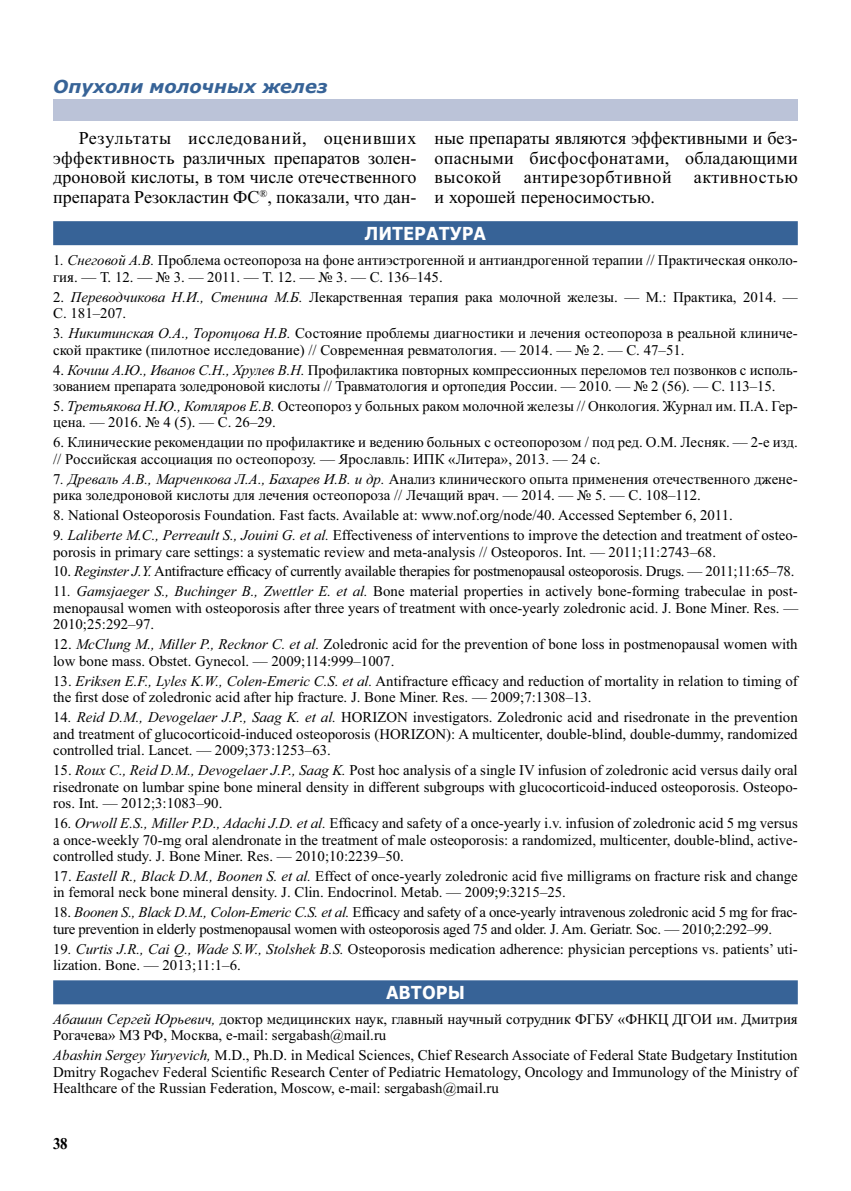
<style>
.page{position:relative;width:851px;height:1191px;background:#fff}
.page>*{position:absolute;margin:0;border:0;box-sizing:border-box;transform-origin:0 0}
.t1{font:18px/19.5px "Times New Roman";color:#000;text-align:justify}
.t2{font:italic 700 18px "Verdana";color:#376397}
.t3{font:700 18px "Verdana";color:#fff;scale:.9 1}
.t4{font:700 16.5px "Times New Roman";color:#000;scale:.9 1}
.t5{font:14.85px/16.5px "Times New Roman";color:#000}
.t6{font:14.85px/16.5px "Times New Roman";letter-spacing:-.02em;color:#000}
.s1{font-style:italic}
</style>
<div class="page">
<div style="left:53px;top:99px;width:744px;height:21px;background:#bbc3d8"></div>
<div style="left:53px;top:221px;width:744px;height:24px;background:#376397"></div>
<div style="left:53px;top:980px;width:744px;height:24px;background:#376397"></div>
<p class="t2" style="left:53px;top:80px;width:276px">Опухоли молочных желез</p>
<p class="t1" style="left:53px;top:130px;width:365px;text-indent:26px">Результаты исследований, оценивших эф фективность различных препаратов золен&shy;дроновой кислоты, в том числе отечественного препарата Резокластин ФС<sup>®</sup>, показали, что дан-</p>
<p class="t1" style="left:434px;top:130px;width:365px">ные препараты являются эффективными и без&shy;опасными бисфосфонатами, обладающими высокой антирезорбтивной активностью и хорошей переносимостью.</p>
<p class="t3" style="left:365px;top:223px;width:136px">ЛИТЕРАТУРА</p>
<p class="t5" style="left:53px;top:253px;width:746px">1<span class="s1">. Снеговой А.В.</span> Проблема остеопороза на фоне антиэстрогенной и антиандрогенной терапии // Практическая онколо&shy;гия. — Т. 12. — № 3. — 2011. — Т. 12. — № 3. — С. 136–145.</p>
<p class="t5" style="left:53px;top:290px;width:746px">2. <span class="s1">Переводчикова Н.И., Стенина М.Б.</span> Лекарственная терапия рака молочной железы. — М.: Практика, 2014. —<br>С. 181–207.</p>
<p class="t5" style="left:53px;top:326px;width:746px">3<span class="s1">. Никитинская О.А., Торопцова Н.В.</span> Состояние проблемы диагностики и лечения остеопороза в реальной клиниче&shy;ской практике (пилотное исследование) // Современная ревматология. — 2014. — № 2. — С. 47–51.</p>
<p class="t5" style="left:53px;top:363px;width:746px">4. <span class="s1">Кочиш А.Ю., Иванов С.Н., Хрулев В.Н.</span> Профилактика повторных компрессионных переломов тел позвонков с исполь&shy;зованием препарата золедроновой кислоты // Травматология и ортопедия России. — 2010. — № 2 (56). — С. 113–15.</p>
<p class="t5" style="left:53px;top:399px;width:746px">5. <span class="s1">Третьякова Н.Ю., Котляров Е.В.</span> Остеопороз у больных раком молочной железы // Онкология. Журнал им. П.А. Гер&shy;цена. — 2016. № 4 (5). — С. 26–29.</p>
<p class="t5" style="left:53px;top:435px;width:746px">6. Клинические рекомендации по профилактике и ведению больных с остеопорозом / под ред. О.М. Лесняк. — 2-е изд. // Российская ассоциация по остеопорозу. — Ярославль: ИПК «Литера», 2013. — 24 с.</p>
<p class="t5" style="left:53px;top:472px;width:746px">7<span class="s1">. Древаль А.В., Марченкова Л.А., Бахарев И.В. и др.</span> Анализ клинического опыта применения отечественного джене&shy;рика золедроновой кислоты для лечения остеопороза // Лечащий врач. — 2014. — № 5. — С. 108–112.</p>
<p class="t5" style="left:53px;top:508px;width:681px">8. National Osteoporosis Foundation. Fast facts. Available at: www.nof.org/node/40. Accessed September 6, 2011.</p>
<p class="t5" style="left:53px;top:528px;width:746px">9<span class="s1">. Laliberte M.C., Perreault S., Jouini G. et al.</span> Effectiveness of interventions to improve the detection and treatment of osteo&shy;porosis in primary care settings: a systematic review and meta-analysis // Osteoporos. Int. — 2011;11:2743–68.</p>
<p class="t6" style="left:53px;top:564px;width:742px">10. <span class="s1">Reginster J.Y.</span> Antifracture efficacy of currently available therapies for postmenopausal osteoporosis. Drugs. — 2011;11:65–78.</p>
<p class="t5" style="left:53px;top:584px;width:746px;text-align:justify">11<span class="s1">. Gamsjaeger S., Buchinger B., Zwettler E. et al.</span> Bone material properties in actively bone-forming trabeculae in post&shy;menopausal women with osteoporosis after three years of treatment with once-yearly zoledronic acid. J. Bone Miner. Res. — 2010;25:292–97.</p>
<p class="t5" style="left:53px;top:637px;width:746px">12. <span class="s1">McClung M., Miller P., Recknor C. et al.</span> Zoledronic acid for the prevention of bone loss in postmenopausal women with low bone mass. Obstet. Gynecol. — 2009;114:999–1007.</p>
<p class="t5" style="left:53px;top:674px;width:746px">13. <span class="s1">Eriksen E.F., Lyles K.W., Colen-Emeric C.S. et al.</span> Antifracture efficacy and reduction of mortality in relation to timing of the first dose of zoledronic acid after hip fracture. J. Bone Miner. Res. — 2009;7:1308–13.</p>
<p class="t5" style="left:53px;top:710px;width:746px;text-align:justify">14<span class="s1">. Reid D.M., Devogelaer J.P., Saag K. et al.</span> HORIZON investigators. Zoledronic acid and risedronate in the prevention and treatment of glucocorticoid-induced osteoporosis (HORIZON): A multicenter, double-blind, double-dummy, randomized controlled trial. Lancet. — 2009;373:1253–63.</p>
<p class="t5" style="left:53px;top:763px;width:746px;text-align:justify">15. <span class="s1">Roux C., Reid D.M., Devogelaer J.P., Saag K.</span> Post hoc analysis of a single IV infusion of zoledronic acid versus daily oral risedronate on lumbar spine bone mineral density in different subgroups with glucocorticoid-induced osteoporosis. Osteopo&shy;ros. Int. — 2012;3:1083–90.</p>
<p class="t5" style="left:53px;top:816px;width:746px;text-align:justify">16<span class="s1">. Orwoll E.S., Miller P.D., Adachi J.D. et al.</span> Efficacy and safety of a once-yearly i.v. infusion of zoledronic acid 5 mg versus a once-weekly 70-mg oral alendronate in the treatment of male osteoporosis: a randomized, multicenter, double-blind, active&shy;controlled study. J. Bone Miner. Res. — 2010;10:2239–50.</p>
<p class="t5" style="left:53px;top:869px;width:746px">17. <span class="s1">Eastell R., Black D.M., Boonen S. et al.</span> Effect of once-yearly zoledronic acid five milligrams on fracture risk and change in femoral neck bone mineral density. J. Clin. Endocrinol. Metab. — 2009;9:3215–25.</p>
<p class="t6" style="left:53px;top:905px;width:745px">18. <span class="s1">Boonen S., Black D.M., Colon-Emeric C.S. et al.</span> Efficacy and safety of a once-yearly intravenous zoledronic acid 5 mg for frac&shy;ture prevention in elderly postmenopausal women with osteoporosis aged 75 and older. J. Am. Geriatr. Soc. — 2010;2:292–99.</p>
<p class="t5" style="left:53px;top:942px;width:746px">19<span class="s1">. Curtis J.R., Cai Q., Wade S.W., Stolshek B.S.</span> Osteoporosis medication adherence: physician perceptions vs. patients’ uti&shy;lization. Bone. — 2013;11:1–6.</p>
<p class="t3" style="left:386px;top:982px;width:89px">АВТОРЫ</p>
<p class="t5" style="left:53px;top:1012px;width:746px"><span class="s1">Абашин Сергей Юрьевич,</span> доктор медицинских наук, главный научный сотрудник ФГБУ «ФНКЦ ДГОИ им. Дмитрия<br>Рогачева» МЗ РФ, Москва, e-mail: sergabash@mail.ru</p>
<p class="t5" style="left:53px;top:1048px;width:746px;text-align:justify"><span class="s1">Abashin Sergey Yuryevich,</span> M.D., Ph.D. in Medical Sciences, Chief Research Associate of Federal State Budgetary Institution Dmitry Rogachev Federal Scientific Research Center of Pediatric Hematology, Oncology and Immunology of the Ministry of Healthcare of the Russian Federation, Moscow, e-mail: sergabash@mail.ru</p>
<p class="t4" style="left:53px;top:1137px;width:18px">38</p>
</div>
